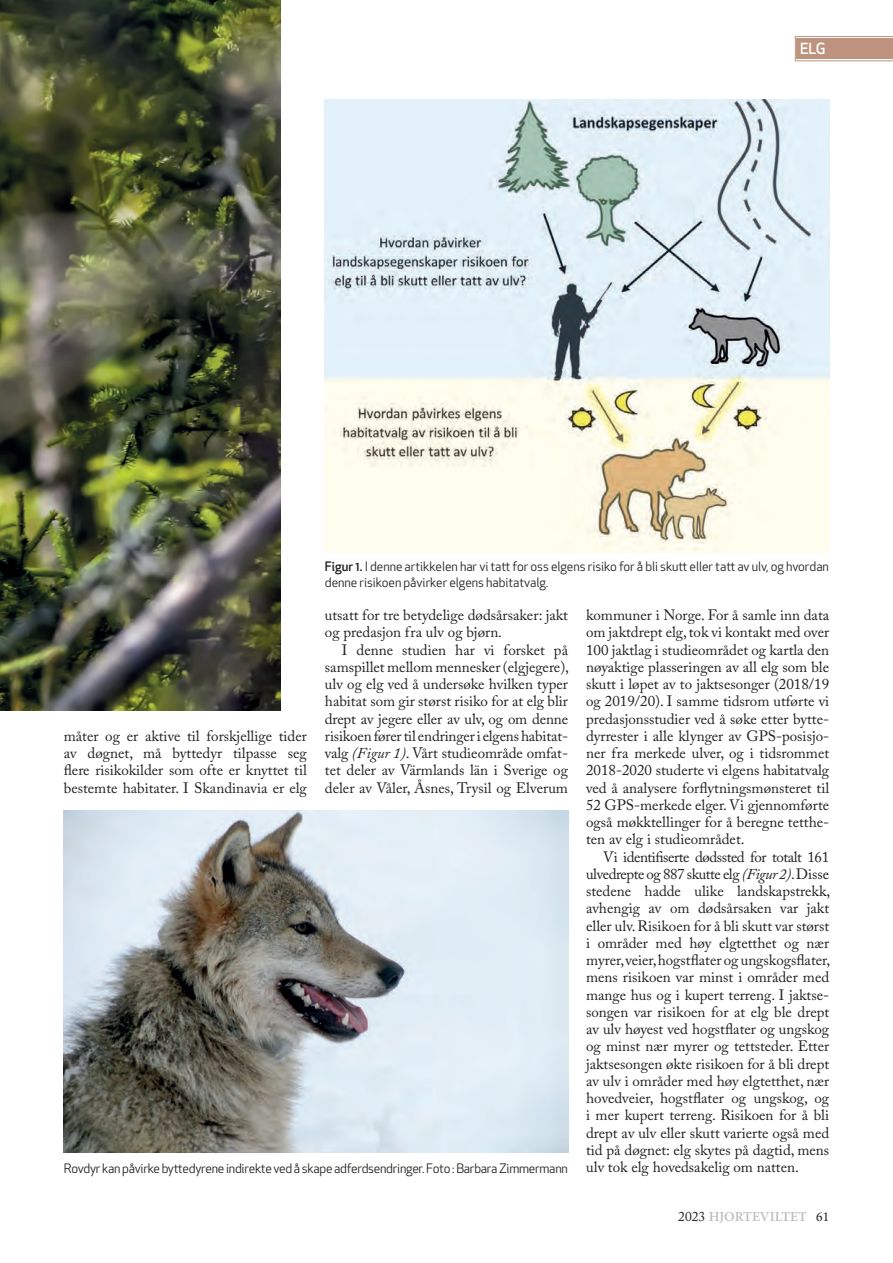
<style>
.page{position:relative;width:893px;height:1263px;background:#fff}
.page>*{position:absolute;margin:0;border:0;box-sizing:border-box;transform-origin:0 0}
.t1{font:15px/17.2px "Adobe Caslon Pro";color:#231f20;text-align:justify}
.t2{font:500 15px "Apex New";color:#fff}
.t3{font:700 13.5px "Adobe Hebrew";letter-spacing:-.005em;color:#bcbdc0}
.t4{font:12.75px/15.3px "Apex New";letter-spacing:-.005em;color:#231f20}
.s1{font-weight:500}
.s2{font-style:italic}
.s3{font-family:"Adobe Caslon Pro";font-weight:400;color:#231f20}
.s4{font-family:"Minion Pro";font-weight:400;color:#231f20}
</style>
<div class="page">
<img style="left:0;top:0;width:281px;height:710px">
<svg style="left:795px;top:36px;width:98px;height:25px;background:#c39d8b"></svg>
<img style="left:64px;top:811px;width:504px;height:342px">
<img style="left:325px;top:100px;width:504px;height:453px">
<p class="t2" style="left:800px;top:39px;width:27px">ELG</p>
<p class="t4" style="left:325px;top:559px;width:506px"><span class="s1">Figur 1.</span> I denne artikkelen har vi tatt for oss elgens risiko for å bli skutt eller tatt av ulv, og hvordan denne risikoen påvirker elgens habitatvalg.</p>
<p class="t1" style="left:64px;top:727px;width:245px">måter og er aktive til forskjellige tider av døgnet, må byttedyr tilpasse seg flere risikokilder som ofte er knyttet til bestemte habitater. I Skandinavia er elg</p>
<p class="t1" style="left:325px;top:606px;width:245px">utsatt for tre betydelige dødsårsaker: jakt og predasjon fra ulv og bjørn.</p>
<p class="t1" style="left:325px;top:641px;width:246px;text-align:left;text-indent:17px">I denne studien har vi forsket på samspillet mellom mennesker (elgjegere), ulv og elg ved å undersøke hvilken typer habitat som gir størst risiko for at elg blir drept av jegere eller av ulv, og om denne risikoen fører til endringer i elgens habitat&shy;valg <span class="s2">(Figur 1)</span>. Vårt studieområde omfat&shy;tet deler av Värmlands län i Sverige og deler av Våler, Åsnes, Trysil og Elverum</p>
<p class="t4" style="left:64px;top:1160px;width:506px">Rovdyr kan påvirke byttedyrene indirekte ved å skape adferdsendringer. Foto : Barbara Zimmermann</p>
<p class="t1" style="left:586px;top:606px;width:245px">kommuner i Norge. For å samle inn data om jaktdrept elg, tok vi kontakt med over 100 jaktlag i studieområdet og kartla den nøyaktige plasseringen av all elg som ble skutt i løpet av to jaktsesonger (2018/19 og 2019/20). I samme tidsrom utførte vi predasjonsstudier ved å søke etter bytte&shy;dyrrester i alle klynger av GPS-posisjo&shy;ner fra merkede ulver, og i tidsrommet 2018-2020 studerte vi elgens habitatvalg ved å analysere forflytningsmønsteret til 52 GPS-merkede elger. Vi gjennomførte også møkktellinger for å beregne tetthe&shy;ten av elg i studieområdet.</p>
<p class="t1" style="left:586px;top:848px;width:246px;text-indent:17px">Vi identifiserte dødssted for totalt 161 ulvedrepte og 887 skutte elg <span class="s2">(Figur 2)</span>. Disse stedene hadde ulike landskapstrekk, avhengig av om dødsårsaken var jakt eller ulv. Risikoen for å bli skutt var størst i områder med høy elgtetthet og nær myrer, veier, hogstflater og ungskogsflater, mens risikoen var minst i områder med mange hus og i kupert terreng. I jaktse&shy;songen var risikoen for at elg ble drept av ulv høyest ved hogstflater og ungskog og minst nær myrer og tettsteder. Etter jaktsesongen økte risikoen for å bli drept av ulv i områder med høy elgtetthet, nær hovedveier, hogstflater og ungskog, og i mer kupert terreng. Risikoen for å bli drept av ulv eller skutt varierte også med tid på døgnet: elg skytes på dagtid, mens ulv tok elg hovedsakelig om natten.</p>
<p class="t3" style="left:678px;top:1208px;width:152px"><span class="s3">2023</span> HJORTEVILTET <span class="s4">61</span></p>
</div>
